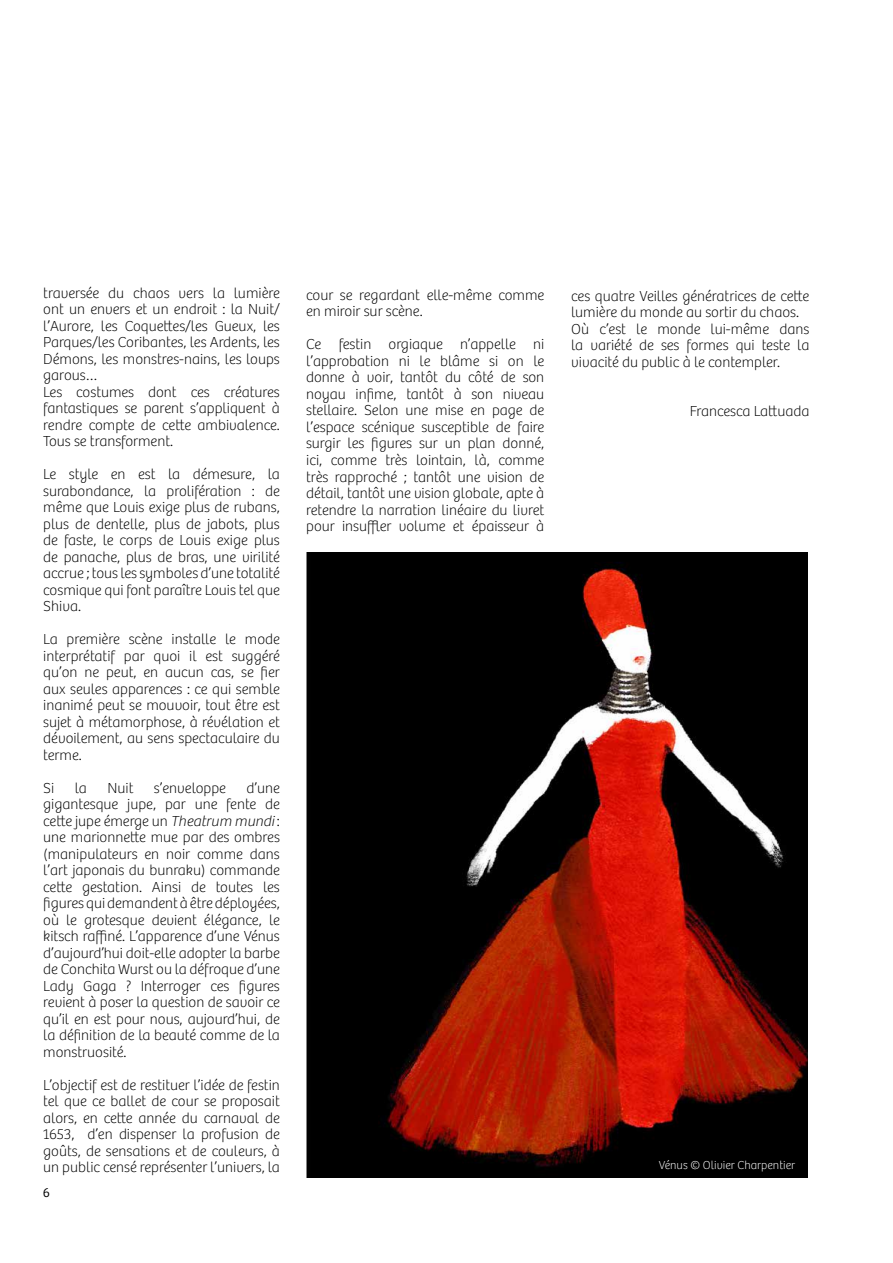
<style>
.page{position:relative;width:893px;height:1263px;background:#fff}
.page>*{position:absolute;margin:0;border:0;box-sizing:border-box;transform-origin:0 0}
.t1{font:100 15px/16.5px "Bree";color:#000;text-align:justify}
.t2{font:300 13.5px "Bree";color:#000}
.t3{font:100 12px "Bree";color:#fff}
.s1{font-style:italic}
</style>
<div class="page">
<img style="left:306px;top:553px;width:502px;height:624px">
<p class="t1" style="left:43px;top:285px;width:238px;text-align:left">traversée du chaos vers la lumière ont un envers et un endroit : la Nuit/ l’Aurore, les Coquettes/les Gueux, les<br>Parques/les Coribantes, les Ardents, les<br>Démons, les monstres-nains, les loups garous…<br>Les costumes dont ces créatures fantastiques se parent s’appliquent à rendre compte de cette ambivalence.<br>Tous se transforment.</p>
<p class="t1" style="left:43px;top:466px;width:238px">Le style en est la démesure, la surabondance, la prolifération : de même que Louis exige plus de rubans, plus de dentelle, plus de jabots, plus de faste, le corps de Louis exige plus de panache, plus de bras, une virilité accrue ; tous les symboles d’une totalité cosmique qui font paraître Louis tel que Shiva.</p>
<p class="t1" style="left:43px;top:631px;width:238px">La première scène installe le mode interprétatif par quoi il est suggéré qu’on ne peut, en aucun cas, se fier aux seules apparences : ce qui semble inanimé peut se mouvoir, tout être est sujet à métamorphose, à révélation et dévoilement, au sens spectaculaire du terme.</p>
<p class="t1" style="left:43px;top:780px;width:13px">Si</p>
<p class="t1" style="left:75px;top:780px;width:14px">la</p>
<p class="t1" style="left:107px;top:780px;width:28px">Nuit</p>
<p class="t1" style="left:154px;top:780px;width:74px">s’enveloppe</p>
<p class="t1" style="left:43px;top:780px;width:238px;text-indent:203px">d’une gigantesque jupe, par une fente de cette jupe émerge un <span class="s1">Theatrum mundi</span> : une marionnette mue par des ombres (manipulateurs en noir comme dans l’art japonais du bunraku) commande cette gestation. Ainsi de toutes les figures qui demandent à être déployées, où le grotesque devient élégance, le kitsch raffiné. L’apparence d’une Vénus d’aujourd’hui doit-elle adopter la barbe de Conchita Wurst ou la défroque d’une Lady Gaga ? Interroger ces figures revient à poser la question de savoir ce qu’il en est pour nous, aujourd’hui, de la définition de la beauté comme de la monstruosité.</p>
<p class="t1" style="left:43px;top:1077px;width:238px">L’objectif est de restituer l’idée de festin tel que ce ballet de cour se proposait alors, en cette année du carnaval de 1653, d’en dispenser la profusion de goûts, de sensations et de couleurs, à un public censé représenter l’univers, la</p>
<p class="t2" style="left:43px;top:1184px;width:9px">6</p>
<p class="t1" style="left:306px;top:287px;width:240px">cour se regardant elle-même comme en miroir sur scène.</p>
<p class="t1" style="left:306px;top:337px;width:240px">Ce festin orgiaque n’appelle ni l’approbation ni le blâme si on le donne à voir, tantôt du côté de son noyau infime, tantôt à son niveau stellaire. Selon une mise en page de l’espace scénique susceptible de faire surgir les figures sur un plan donné, ici, comme très lointain, là, comme très rapproché ; tantôt une vision de détail, tantôt une vision globale, apte à retendre la narration linéaire du livret pour insuffler volume et épaisseur à</p>
<p class="t1" style="left:571px;top:288px;width:240px;text-align:left">ces quatre Veilles génératrices de cette lumière du monde au sortir du chaos.<br>Où c’est le monde lui-même dans la variété de ses formes qui teste la vivacité du public à le contempler.</p>
<p class="t1" style="left:690px;top:403px;width:121px">Francesca Lattuada</p>
<p class="t3" style="left:659px;top:1158px;width:138px">Vénus © Olivier Charpentier</p>
</div>
